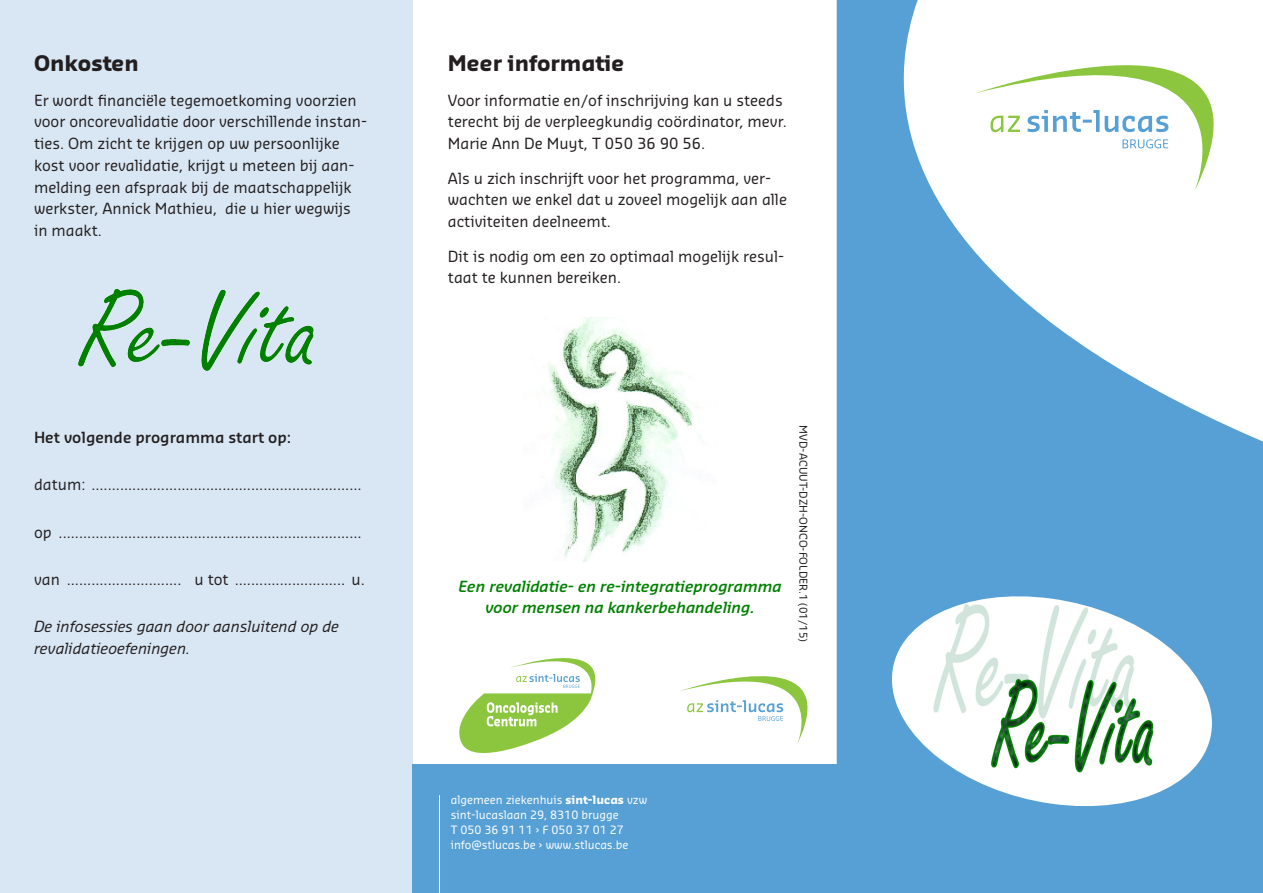
<style>
.page{position:relative;width:1263px;height:893px;background:#fff}
.page>*{position:absolute;margin:0;border:0;box-sizing:border-box;transform-origin:0 0}
.Titels{font:700 21px "Sansa Std";color:#231f20}
.t1{font:15px/21.8px "Sansa Std";color:#231f20}
.t2{font:italic 600 15px/21.8px "Sansa Std";color:#008000;text-align:center}
.t3{font:italic 15px/21.8px "Sansa Std";color:#231f20}
.t4{font:600 15px "Sansa Std";color:#231f20}
.t5{font:11.25px "Sansa Std";color:#fff}
.t6{font:10.5px "Sansa Std";color:#231f20}
.s1{font-weight:700}
</style>
<div class="page">
<svg style="left:837px;top:495px;width:426px;height:398px;fill:#56a0d5"></svg>
<div style="left:0;top:0;width:412px;height:893px;background:#d9e7f4"></div>
<div style="left:412px;top:764px;width:426px;height:129px;background:#56a0d5"></div>
<hr style="left:439px;top:795px;width:1px;height:98px;background:#fff">
<svg style="left:680px;top:633px;width:171px;height:111px"></svg>
<svg style="left:836px;top:0;width:427px;height:495px;fill:#56a0d5"></svg>
<svg style="left:975px;top:0;width:288px;height:191px"></svg>
<svg style="left:990px;top:116px;width:30px;height:16px"></svg>
<svg style="left:1122px;top:139px;width:46px;height:9px"></svg>
<svg style="left:1027px;top:110px;width:141px;height:22px"></svg>
<img style="left:543px;top:318px;width:154px;height:243px">
<img style="left:78px;top:288px;width:236px;height:83px">
<svg style="left:459px;top:658px;width:137px;height:95px"></svg>
<p class="Titels" style="left:34px;top:49px;width:106px">Onkosten</p>
<p class="t1" style="left:34px;top:88px;width:335px">Er wordt financiële tegemoetkoming voorzien voor oncorevalidatie door verschillende instan&shy;ties. Om zicht te krijgen op uw persoonlijke kost voor revalidatie, krijgt u meteen bij aan&shy;melding een afspraak bij de maatschappelijk werkster, Annick Mathieu, die u hier wegwijs in maakt.</p>
<p class="t4" style="left:34px;top:428px;width:259px">Het volgende programma start op:</p>
<p class="t1" style="left:34px;top:473px;width:329px">datum: ..................................................................</p>
<p class="t1" style="left:34px;top:520px;width:329px">op ..........................................................................</p>
<p class="t1" style="left:34px;top:568px;width:332px">van ............................ u tot ........................... u.</p>
<p class="t3" style="left:34px;top:615px;width:306px">De infosessies gaan door aansluitend op de revalidatieoefeningen.</p>
<p class="Titels" style="left:448px;top:49px;width:178px">Meer informatie</p>
<p class="t1" style="left:448px;top:88px;width:340px">Voor informatie en/of inschrijving kan u steeds terecht bij de verpleegkundig coördinator, mevr.<br>Marie Ann De Muyt, T 050 36 90 56.</p>
<p class="t1" style="left:448px;top:166px;width:341px">Als u zich inschrijft voor het programma, ver&shy;wachten we enkel dat u zoveel mogelijk aan alle activiteiten deelneemt.</p>
<p class="t1" style="left:448px;top:244px;width:338px">Dit is nodig om een zo optimaal mogelijk resul&shy;taat te kunnen bereiken.</p>
<p class="t2" style="left:458px;top:574px;width:325px">Een revalidatie- en re-integratieprogramma voor mensen na kankerbehandeling.</p>
<p class="t6" style="left:810px;top:425px;width:218px;rotate:90deg">MVD-ACUUT-DZH-ONCO-FOLDER.1 (01/15)</p>
<p class="t5" style="left:451px;top:792px;width:198px">algemeen ziekenhuis <span class="s1">sint-lucas</span> vzw</p>
<p class="t5" style="left:451px;top:807px;width:169px">sint-lucaslaan 29, 8310 brugge</p>
<p class="t5" style="left:451px;top:822px;width:175px">T 050 36 91 11 › F 050 37 01 27</p>
<p class="t5" style="left:451px;top:837px;width:179px">info@stlucas.be › www.stlucas.be</p>
</div>
